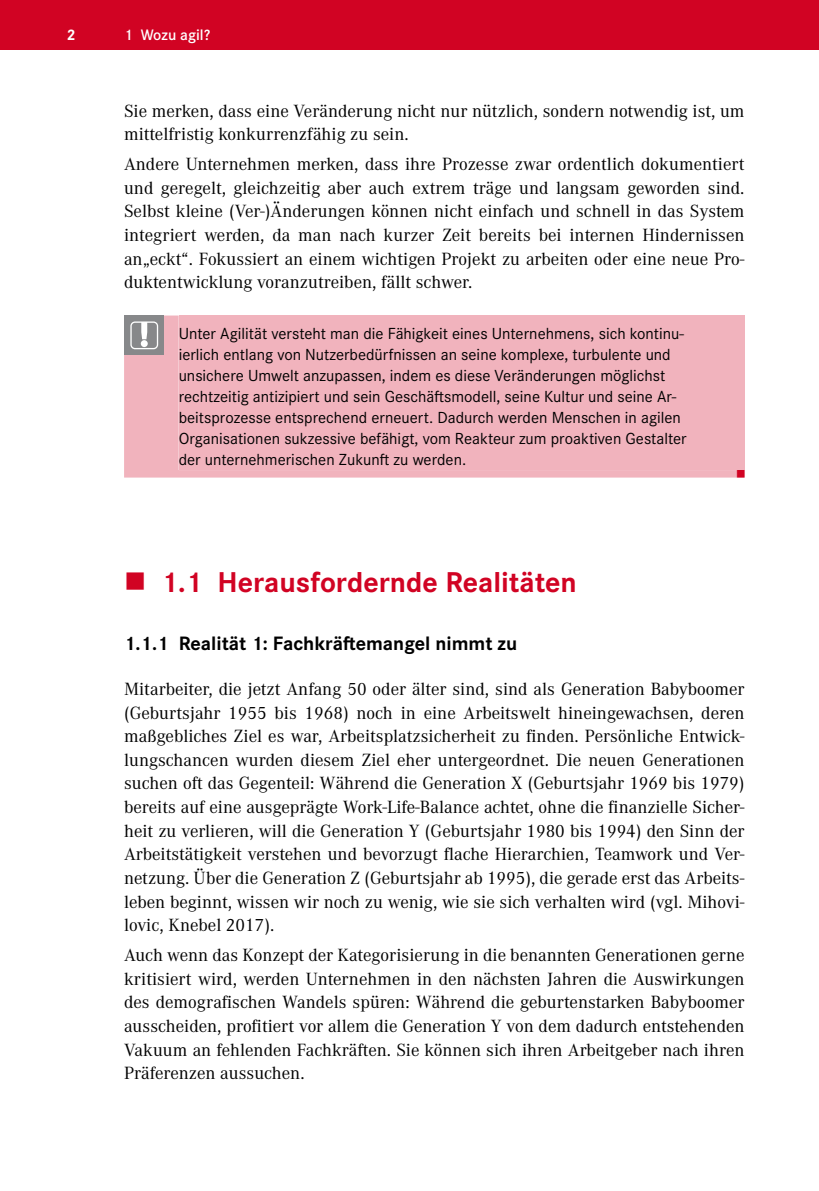
<style>
.page{position:relative;width:819px;height:1191px;background:#fff}
.page>*{position:absolute;margin:0;border:0;box-sizing:border-box;transform-origin:0 0}
.t1{font:700 29.75px "Corporate S Pro";color:#d10323}
.t2{font:700 20.12px "Corporate S Pro";color:#000}
.t3{font:18.38px/23.6px "Corporate A Pro";color:#000;text-align:justify}
.t4{font:16.62px/21px "Corporate S Pro";color:#000}
.t5{font:600 15.75px "Corporate S Pro";color:#fff}
.t6{font:700 15.75px "Corporate S Pro";color:#fff}
</style>
<div class="page">
<div style="left:0;top:0;width:819px;height:50px;background:#d10323"></div>
<div style="left:124px;top:315px;width:613px;height:162px;background:#f1b3bd"></div>
<div style="left:179px;top:315px;width:565px;height:155px;background:#f1b3bd"></div>
<div style="left:124px;top:315px;width:40px;height:40px;background:#87888a"></div>
<svg style="left:130px;top:321px;width:28px;height:28px"></svg>
<svg style="left:737px;top:470px;width:7px;height:7px"></svg>
<p class="t6" style="left:67px;top:22px;width:10px">2</p>
<p class="t5" style="left:124px;top:23px;width:88px">1 Wozu agil?</p>
<p class="t3" style="left:124px;top:98px;width:622px">Sie merken, dass eine Veränderung nicht nur nützlich, sondern notwendig ist, um mittelfristig konkurrenzfähig zu sein.</p>
<p class="t3" style="left:124px;top:151px;width:622px">Andere Unternehmen merken, dass ihre Prozesse zwar ordentlich dokumentiert und geregelt, gleichzeitig aber auch extrem träge und langsam geworden sind.<br>Selbst kleine (Ver-)Änderungen können nicht einfach und schnell in das System integriert werden, da man nach kurzer Zeit bereits bei internen Hindernissen an„eckt“. Fokussiert an einem wichtigen Projekt zu arbeiten oder eine neue Pro&shy;duktentwicklung voranzutreiben, fällt schwer.</p>
<p class="t4" style="left:179px;top:322px;width:509px">Unter Agilität versteht man die Fähigkeit eines Unternehmens, sich kontinu&shy;ierlich entlang von Nutzerbedürfnissen an seine komplexe, turbulente und unsichere Umwelt anzupassen, indem es diese Veränderungen möglichst rechtzeitig antizipiert und sein Geschäftsmodell, seine Kultur und seine Ar&shy;beitsprozesse entsprechend erneuert. Dadurch werden Menschen in agilen Organisationen sukzessive befähigt, vom Reakteur zum proaktiven Gestalter der unternehmerischen Zukunft zu werden.</p>
<p class="t1" style="left:161px;top:559px;width:417px">1.1 Herausfordernde Realitäten</p>
<p class="t2" style="left:124px;top:627px;width:394px">1.1.1 Realität 1: Fachkräftemangel nimmt zu</p>
<p class="t3" style="left:124px;top:676px;width:622px">Mitarbeiter, die jetzt Anfang 50 oder älter sind, sind als Generation Babyboomer (Geburtsjahr 1955 bis 1968) noch in eine Arbeitswelt hineingewachsen, deren maßgebliches Ziel es war, Arbeitsplatzsicherheit zu finden. Persönliche Entwick&shy;lungschancen wurden diesem Ziel eher untergeordnet. Die neuen Generationen suchen oft das Gegenteil: Während die Generation X (Geburtsjahr 1969 bis 1979) bereits auf eine ausgeprägte Work-Life-Balance achtet, ohne die finanzielle Sicher&shy;heit zu verlieren, will die Generation Y (Geburtsjahr 1980 bis 1994) den Sinn der Arbeitstätigkeit verstehen und bevorzugt flache Hierarchien, Teamwork und Ver&shy;netzung. Über die Generation Z (Geburtsjahr ab 1995), die gerade erst das Arbeits&shy;leben beginnt, wissen wir noch zu wenig, wie sie sich verhalten wird (vgl. Mihovi&shy;lovic, Knebel 2017).</p>
<p class="t3" style="left:124px;top:942px;width:622px">Auch wenn das Konzept der Kategorisierung in die benannten Generationen gerne kritisiert wird, werden Unternehmen in den nächsten Jahren die Auswirkungen des demografischen Wandels spüren: Während die geburtenstarken Babyboomer ausscheiden, profitiert vor allem die Generation Y von dem dadurch entstehenden Vakuum an fehlenden Fachkräften. Sie können sich ihren Arbeitgeber nach ihren Präferenzen aussuchen.</p>
</div>
